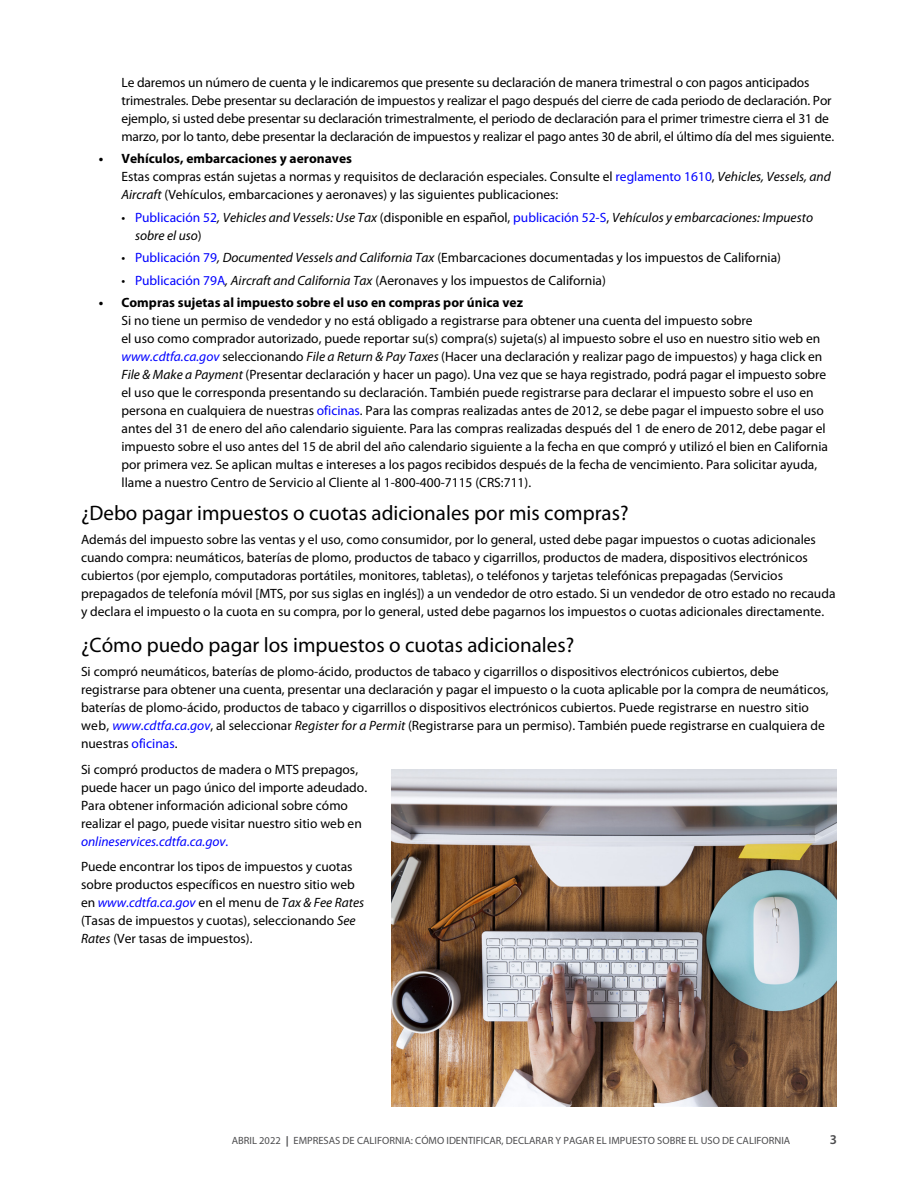
<style>
.page{position:relative;width:918px;height:1188px;background:#fff}
.page>*{position:absolute;margin:0;border:0;box-sizing:border-box;transform-origin:0 0}
.t1{font:21px "Myriad Pro";color:#000}
.t2{font:13.5px/18px "Myriad Pro";color:#000}
.t3{font:italic 13.5px/18px "Myriad Pro";color:#000}
.t4{font:600 13.5px "Myriad Pro";color:#4d4d4f}
.t5{font:10.5px "Myriad Pro";color:#4d4d4f}
.s1{font-weight:700}
.s2{color:#00f}
.s3{font-style:italic}
.s4{font-style:normal}
.s5{font-style:normal;color:#00f}
.s6{font-family:"Helvetica Neue LT Std";font-style:normal}
.s7{font-style:italic;color:#00f}
.s8{font-family:"Optima LT Std";font-weight:900}
</style>
<div class="page">
<img style="left:392px;top:770px;width:445px;height:336px">
<p class="t2" style="left:122px;top:73px;width:714px">Le daremos un número de cuenta y le indicaremos que presente su declaración de manera trimestral o con pagos anticipados trimestrales. Debe presentar su declaración de impuestos y realizar el pago después del cierre de cada periodo de declaración. Por ejemplo, si usted debe presentar su declaración trimestralmente, el periodo de declaración para el primer trimestre cierra el 31 de marzo, por lo tanto, debe presentar la declaración de impuestos y realizar el pago antes 30 de abril, el último día del mes siguiente.</p>
<p class="t2" style="left:122px;top:150px;width:711px;text-indent:-23px"><span class="s1">• Vehículos, embarcaciones y aeronaves<br></span>Estas compras están sujetas a normas y requisitos de declaración especiales. Consulte el <span class="s2">reglamento 1610</span>, <span class="s3">Vehicles, Vessels, and<br>Aircraft</span> (Vehículos, embarcaciones y aeronaves) y las siguientes publicaciones:</p>
<p class="t3" style="left:135px;top:208px;width:680px;text-indent:-14px"><span class="s4">•</span> <span class="s5">Publicación 52</span>, Vehicles and Vessels: Use Tax <span class="s4">(disponible en espa</span><span class="s6">ñ</span><span class="s4">ol,</span> <span class="s5">publicación 52-S</span><span class="s4">,</span> Vehículos y embarcaciones: Impuesto sobre el uso<span class="s4">)</span></p>
<p class="t2" style="left:122px;top:249px;width:661px">• <span class="s2">Publicación 79</span><span class="s3">, Documented Vessels and California Tax</span> (Embarcaciones documentadas y los impuestos de California)</p>
<p class="t2" style="left:122px;top:271px;width:486px">• <span class="s2">Publicación 79A</span><span class="s3">, Aircraft and California Tax</span> (Aeronaves y los impuestos de California)</p>
<p class="t2" style="left:122px;top:294px;width:708px;text-indent:-23px"><span class="s1">• Compras sujetas al impuesto sobre el uso en compras por única vez<br></span>Si no tiene un permiso de vendedor y no está obligado a registrarse para obtener una cuenta del impuesto sobre<br>el uso como comprador autorizado, puede reportar su(s) compra(s) sujeta(s) al impuesto sobre el uso en nuestro sitio web en <span class="s7">www.cdtfa.ca.gov</span> seleccionando <span class="s3">File a Return &amp; Pay Taxes</span> (Hacer una declaración y realizar pago de impuestos) y haga click en <span class="s3">File &amp; Make a Payment</span> (Presentar declaración y hacer un pago). Una vez que se haya registrado, podrá pagar el impuesto sobre el uso que le corresponda presentando su declaración. También puede registrarse para declarar el impuesto sobre el uso en persona en cualquiera de nuestras <span class="s2">oficinas</span>. Para las compras realizadas antes de 2012, se debe pagar el impuesto sobre el uso antes del 31 de enero del año calendario siguiente. Para las compras realizadas después del 1 de enero de 2012, debe pagar el impuesto sobre el uso antes del 15 de abril del año calendario siguiente a la fecha en que compró y utilizó el bien en California por primera vez. Se aplican multas e intereses a los pagos recibidos después de la fecha de vencimiento. Para solicitar ayuda, llame a nuestro Centro de Servicio al Cliente al 1-800-400-7115 (CRS:711).</p>
<h3 class="t1" style="left:81px;top:502px;width:549px">¿Debo pagar impuestos o cuotas adicionales por mis compras?</h3>
<p class="t2" style="left:81px;top:531px;width:756px">Además del impuesto sobre las ventas y el uso, como consumidor, por lo general, usted debe pagar impuestos o cuotas adicionales cuando compra: neumáticos, baterías de plomo, productos de tabaco y cigarrillos, productos de madera, dispositivos electrónicos cubiertos (por ejemplo, computadoras portátiles, monitores, tabletas), o teléfonos y tarjetas telefónicas prepagadas (Servicios prepagados de telefonía móvil [MTS, por sus siglas en inglés]) a un vendedor de otro estado. Si un vendedor de otro estado no recauda y declara el impuesto o la cuota en su compra, por lo general, usted debe pagarnos los impuestos o cuotas adicionales directamente.</p>
<h3 class="t1" style="left:81px;top:634px;width:495px">¿Cómo puedo pagar los impuestos o cuotas adicionales?</h3>
<p class="t2" style="left:81px;top:663px;width:749px">Si compró neumáticos, baterías de plomo-ácido, productos de tabaco y cigarrillos o dispositivos electrónicos cubiertos, debe registrarse para obtener una cuenta, presentar una declaración y pagar el impuesto o la cuota aplicable por la compra de neumáticos, baterías de plomo-ácido, productos de tabaco y cigarrillos o dispositivos electrónicos cubiertos. Puede registrarse en nuestro sitio web, <span class="s7">www.cdtfa.ca.gov</span>, al seleccionar <span class="s3">Register for a Permit</span> (Registrarse para un permiso). También puede registrarse en cualquiera de nuestras <span class="s2">oficinas</span>.</p>
<p class="t2" style="left:81px;top:760px;width:288px">Si compró productos de madera o MTS prepagos, puede hacer un pago único del importe adeudado.<br>Para obtener información adicional sobre cómo realizar el pago, puede visitar nuestro sitio web en <span class="s7">onlineservices.cdtfa.ca.gov.</span></p>
<p class="t2" style="left:81px;top:858px;width:285px">Puede encontrar los tipos de impuestos y cuotas sobre productos específicos en nuestro sitio web en <span class="s7">www.cdtfa.ca.gov</span> en el menu de <span class="s3">Tax &amp; Fee Rates </span>(Tasas de impuestos y cuotas), seleccionando <span class="s3">See Rates</span> (Ver tasas de impuestos).</p>
<p class="t5" style="left:232px;top:1135px;width:560px">ABRIL 2022 <span class="s8">|</span> EMPRESAS DE CALIFORNIA: CÓMO IDENTIFICAR, DECLARAR Y PAGAR EL IMPUESTO SOBRE EL USO DE CALIFORNIA</p>
<p class="t4" style="left:830px;top:1132px;width:9px">3</p>
</div>
